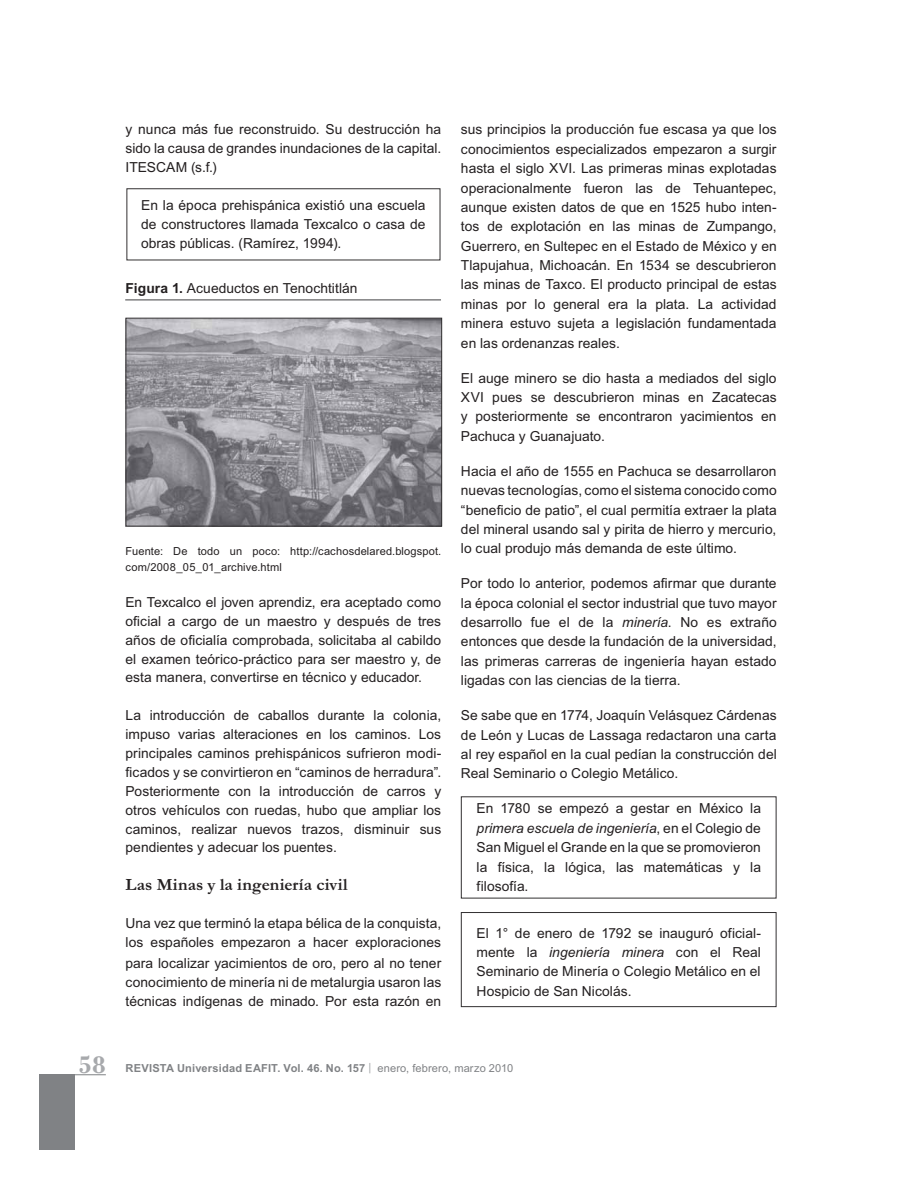
<style>
.page{position:relative;width:918px;height:1188px;background:#fff}
.page>*{position:absolute;margin:0;border:0;box-sizing:border-box;transform-origin:0 0}
.t1{font:700 24.9px "Bodoni";color:#a7a9ac;scale:.9 1}
.t2{font:700 17.25px "Garamond";letter-spacing:.01em;color:#231f20}
.t3{font:13.8px/19.4px "Arial";color:#231f20;text-align:justify}
.t4{font:11.1px/16.6px "Arial";letter-spacing:.015em;color:#231f20}
.t5{font:700 11.1px "Arial";letter-spacing:.015em;color:#808285}
.s1{font-weight:700}
.s2{font-style:italic}
.s3{font-weight:400;color:#a7a9ac}
.s4{font-weight:400}
</style>
<div class="page">
<div style="left:39px;top:1075px;width:35px;height:75px;background:#808285"></div>
<hr style="left:44px;top:1075px;width:62px;height:1px;background:#808285">
<img style="left:128px;top:320px;width:312px;height:204px">
<div style="left:126px;top:318px;width:316px;height:208px;border:1px solid #323031"></div>
<div style="left:127px;top:188px;width:313px;height:72px;border:1px solid #323031"></div>
<hr style="left:125px;top:300px;width:316px;height:1px;background:#404041">
<svg style="left:461px;top:796px;width:316px;height:211px"></svg>
<p class="t3" style="left:126px;top:121px;width:317px;line-height:18.9px">y nunca más fue reconstruido. Su destrucción ha sido la causa de grandes inundaciones de la capital.<br>ITESCAM (s.f.)</p>
<p class="t3" style="left:141px;top:197px;width:286px;line-height:18.9px">En la época prehispánica existió una escuela de constructores llamada Texcalco o casa de obras públicas. (Ramírez, 1994).</p>
<p class="t3" style="left:126px;top:280px;width:233px"><span class="s1">Figura 1.</span> Acueductos en Tenochtitlán</p>
<p class="t4" style="left:126px;top:544px;width:317px">Fuente: De todo un poco: http://cachosdelared.blogspot. com/2008_05_01_archive.html</p>
<p class="t3" style="left:126px;top:594px;width:317px;line-height:18.9px">En Texcalco el joven aprendiz, era aceptado como oficial a cargo de un maestro y después de tres años de oficialía comprobada, solicitaba al cabildo el examen teórico-práctico para ser maestro y, de esta manera, convertirse en técnico y educador.</p>
<p class="t3" style="left:126px;top:707px;width:317px;line-height:18.9px">La introducción de caballos durante la colonia, impuso varias alteraciones en los caminos. Los principales caminos prehispánicos sufrieron modi&shy;ficados y se convirtieron en “caminos de herradura”.<br>Posteriormente con la introducción de carros y otros vehículos con ruedas, hubo que ampliar los caminos, realizar nuevos trazos, disminuir sus pendientes y adecuar los puentes.</p>
<p class="t2" style="left:126px;top:878px;width:224px">Las Minas y la ingeniería civil</p>
<p class="t3" style="left:126px;top:915px;width:317px;line-height:18.9px">Una vez que terminó la etapa bélica de la conquista, los españoles empezaron a hacer exploraciones</p>
<p class="t3" style="left:126px;top:955px;width:317px">para localizar yacimientos de oro, pero al no tener conocimiento de minería ni de metalurgia usaron las técnicas indígenas de minado. Por esta razón en</p>
<p class="t3" style="left:461px;top:121px;width:317px">sus principios la producción fue escasa ya que los conocimientos especializados empezaron a surgir hasta el siglo XVI. Las primeras minas explotadas operacionalmente fueron las de Tehuantepec, aunque existen datos de que en 1525 hubo inten&shy;tos de explotación en las minas de Zumpango, Guerrero, en Sultepec en el Estado de México y en Tlapujahua, Michoacán. En 1534 se descubrieron las minas de Taxco. El producto principal de estas minas por lo general era la plata. La actividad minera estuvo sujeta a legislación fundamentada en las ordenanzas reales.</p>
<p class="t3" style="left:461px;top:369px;width:317px">El auge minero se dio hasta a mediados del siglo XVI pues se descubrieron minas en Zacatecas y posteriormente se encontraron yacimientos en Pachuca y Guanajuato.</p>
<p class="t3" style="left:461px;top:463px;width:317px">Hacia el año de 1555 en Pachuca se desarrollaron nuevas tecnologías, como el sistema conocido como “beneficio de patio”, el cual permitía extraer la plata del mineral usando sal y pirita de hierro y mercurio, lo cual produjo más demanda de este último.</p>
<p class="t3" style="left:461px;top:575px;width:317px">Por todo lo anterior, podemos afirmar que durante la época colonial el sector industrial que tuvo mayor desarrollo fue el de la <span class="s2">minería</span>. No es extraño entonces que desde la fundación de la universidad, las primeras carreras de ingeniería hayan estado ligadas con las ciencias de la tierra.</p>
<p class="t3" style="left:461px;top:707px;width:317px">Se sabe que en 1774, Joaquín Velásquez Cárdenas de León y Lucas de Lassaga redactaron una carta al rey español en la cual pedían la construcción del Real Seminario o Colegio Metálico.</p>
<p class="t3" style="left:477px;top:800px;width:286px">En 1780 se empezó a gestar en México la <span class="s2">primera escuela de ingeniería</span>, en el Colegio de San Miguel el Grande en la que se promovieron la física, la lógica, las matemáticas y la filosofía.</p>
<p class="t3" style="left:477px;top:924px;width:286px">El 1° de enero de 1792 se inauguró oficial - mente la <span class="s2">ingeniería minera</span> con el Real Seminario de Minería o Colegio Metálico en el Hospicio de San Nicolás.</p>
<h1 class="t1" style="left:79px;top:1056px;width:32px">58</h1>
<p class="t5" style="left:126px;top:1064px;width:389px">REVISTA Universidad EAFIT. Vol. 46. No. 157 <span class="s3">|</span> <span class="s4">enero, febrero, marzo 2010</span></p>
</div>
